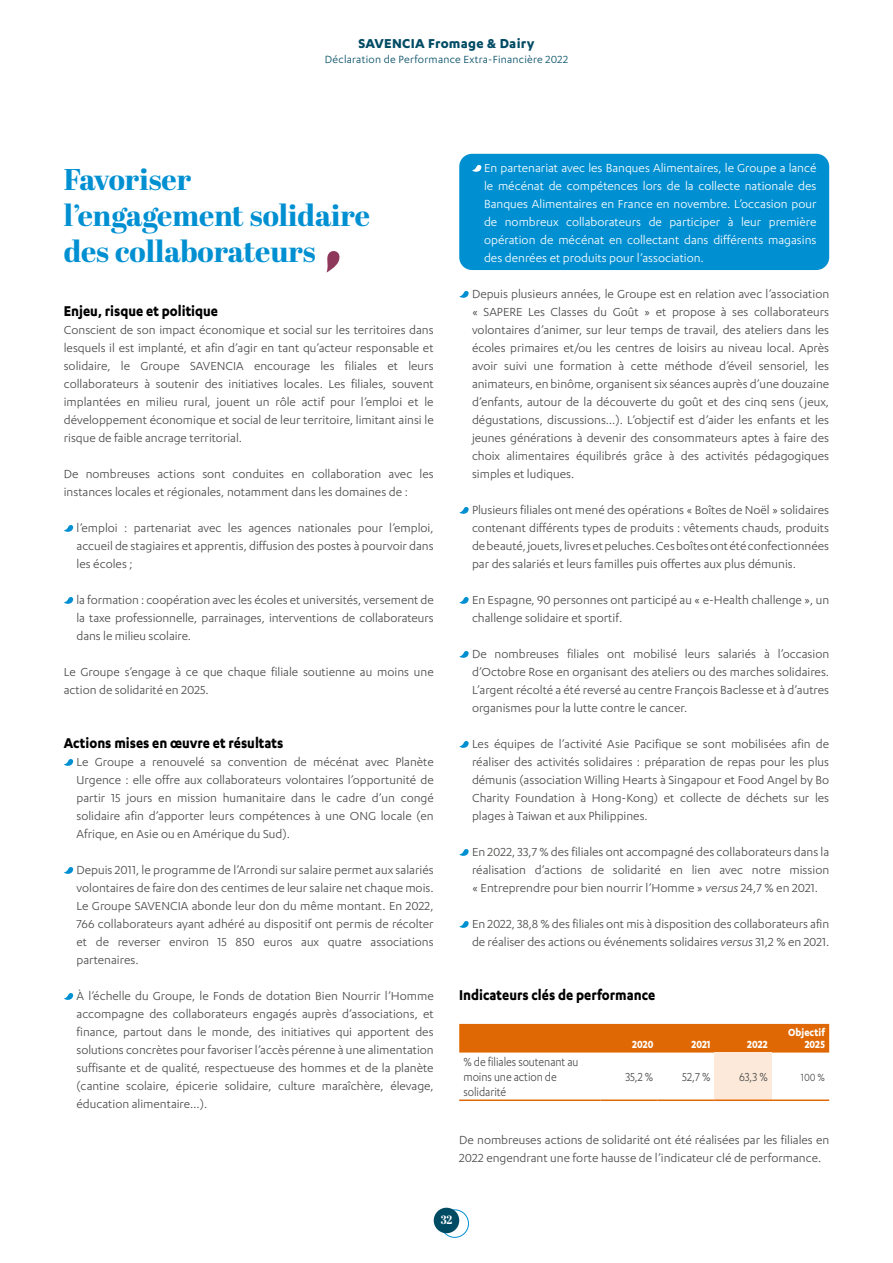
<style>
.page{position:relative;width:893px;height:1263px;background:#fff}
.page>*{position:absolute;margin:0;border:0;box-sizing:border-box;transform-origin:0 0}
.t1{font:800 30px/36px "Abril Display";color:#0090d2}
.t2{font:700 16.5px "Karbon";color:#000;scale:.9 1}
.t3{font:700 15px "Karbon";letter-spacing:.02em;color:#004b64}
.t4{font:13.5px/18px "Karbon";color:#4a4a49;text-align:justify}
.t5{font:13.5px/18px "Karbon";color:#fff;text-align:justify}
.t6{font:13.5px/15px "Karbon";color:#4a4a49;scale:.9 1}
.t7{font:12px "Karbon";letter-spacing:.02em;color:#004b64}
.t8{font:700 12px/12px "Karbon";color:#fff;text-align:right;scale:.9 1}
.t9{font:12px "Karbon";color:#4a4a49;scale:.9 1}
.t10{font:800 12px "Abril Display";color:#fff;scale:.9 1}
.s1{font-style:italic}
</style>
<div class="page">
<div style="left:459px;top:154px;width:370px;height:116px;background:#0090d2;border-radius:13px"></div>
<svg style="left:64px;top:525px;width:9px;height:7px"></svg>
<svg style="left:64px;top:597px;width:9px;height:7px"></svg>
<svg style="left:64px;top:759px;width:9px;height:7px"></svg>
<svg style="left:64px;top:867px;width:9px;height:7px"></svg>
<svg style="left:64px;top:993px;width:9px;height:7px"></svg>
<svg style="left:326px;top:251px;width:14px;height:22px"></svg>
<svg style="left:472px;top:165px;width:10px;height:7px"></svg>
<svg style="left:459px;top:291px;width:10px;height:7px"></svg>
<svg style="left:459px;top:507px;width:10px;height:7px"></svg>
<svg style="left:459px;top:597px;width:10px;height:7px"></svg>
<svg style="left:459px;top:651px;width:10px;height:7px"></svg>
<svg style="left:459px;top:741px;width:10px;height:7px"></svg>
<svg style="left:459px;top:849px;width:10px;height:7px"></svg>
<svg style="left:459px;top:921px;width:10px;height:7px"></svg>
<div style="left:459px;top:1024px;width:370px;height:28px;background:#df6804"></div>
<div style="left:715px;top:1052px;width:57px;height:48px;background:#fce9da"></div>
<hr style="left:459px;top:1099px;width:141px;height:2px;background:#df6804">
<hr style="left:600px;top:1099px;width:58px;height:2px;background:#df6804">
<hr style="left:658px;top:1099px;width:57px;height:2px;background:#df6804">
<hr style="left:715px;top:1099px;width:57px;height:2px;background:#df6804">
<hr style="left:772px;top:1099px;width:57px;height:2px;background:#df6804">
<div style="left:441px;top:1209px;width:28px;height:29px;border:1px solid #0090d2;border-radius:50%"></div>
<div style="left:434px;top:1208px;width:25px;height:25px;background:#004b64;border-radius:50%"></div>
<p class="t3" style="left:358px;top:35px;width:178px">SAVENCIA Fromage &amp; Dairy</p>
<p class="t7" style="left:325px;top:52px;width:245px">Déclaration de Performance Extra-Financière 2022</p>
<h1 class="t1" style="left:64px;top:163px;width:308px">Favoriser l’engagement solidaire des collaborateurs</h1>
<p class="t2" style="left:64px;top:301px;width:173px">Enjeu, risque et politique</p>
<p class="t4" style="left:64px;top:320px;width:371px">Conscient de son impact économique et social sur les territoires dans lesquels il est implanté, et afin d’agir en tant qu’acteur responsable et solidaire, le Groupe SAVENCIA encourage les filiales et leurs collaborateurs à soutenir des initiatives locales. Les filiales, souvent implantées en milieu rural, jouent un rôle actif pour l’emploi et le développement économique et social de leur territoire, limitant ainsi le risque de faible ancrage territorial.</p>
<p class="t4" style="left:64px;top:464px;width:371px">De nombreuses actions sont conduites en collaboration avec les instances locales et régionales, notamment dans les domaines de :</p>
<p class="t4" style="left:77px;top:518px;width:359px">l’emploi : partenariat avec les agences nationales pour l’emploi, accueil de stagiaires et apprentis, diffusion des postes à pourvoir dans les écoles ;</p>
<p class="t4" style="left:77px;top:590px;width:359px">la formation : coopération avec les écoles et universités, versement de la taxe professionnelle, parrainages, interventions de collaborateurs dans le milieu scolaire.</p>
<p class="t4" style="left:64px;top:662px;width:371px">Le Groupe s’engage à ce que chaque filiale soutienne au moins une action de solidarité en 2025.</p>
<p class="t2" style="left:64px;top:733px;width:245px">Actions mises en œuvre et résultats</p>
<p class="t4" style="left:77px;top:752px;width:359px">Le Groupe a renouvelé sa convention de mécénat avec Planète Urgence : elle offre aux collaborateurs volontaires l’opportunité de partir 15 jours en mission humanitaire dans le cadre d’un congé solidaire afin d’apporter leurs compétences à une ONG locale (en Afrique, en Asie ou en Amérique du Sud).</p>
<p class="t4" style="left:77px;top:860px;width:359px">Depuis 2011, le programme de l’Arrondi sur salaire permet aux salariés volontaires de faire don des centimes de leur salaire net chaque mois.<br>Le Groupe SAVENCIA abonde leur don du même montant. En 2022, 766 collaborateurs ayant adhéré au dispositif ont permis de récolter et de reverser environ 15 850 euros aux quatre associations partenaires.</p>
<p class="t4" style="left:77px;top:986px;width:359px">À l’échelle du Groupe, le Fonds de dotation Bien Nourrir l’Homme accompagne des collaborateurs engagés auprès d’associations, et finance, partout dans le monde, des initiatives qui apportent des solutions concrètes pour favoriser l’accès pérenne à une alimentation suffisante et de qualité, respectueuse des hommes et de la planète (cantine scolaire, épicerie solidaire, culture maraîchère, élevage, éducation alimentaire…).</p>
<p class="t5" style="left:484px;top:158px;width:334px">En partenariat avec les Banques Alimentaires, le Groupe a lancé le mécénat de compétences lors de la collecte nationale des Banques Alimentaires en France en novembre. L’occasion pour de nombreux collaborateurs de participer à leur première opération de mécénat en collectant dans différents magasins des denrées et produits pour l’association.</p>
<p class="t4" style="left:472px;top:284px;width:359px">Depuis plusieurs années, le Groupe est en relation avec l’association « SAPERE Les Classes du Goût » et propose à ses collaborateurs volontaires d’animer, sur leur temps de travail, des ateliers dans les écoles primaires et/ou les centres de loisirs au niveau local. Après avoir suivi une formation à cette méthode d’éveil sensoriel, les animateurs, en binôme, organisent six séances auprès d’une douzaine d’enfants, autour de la découverte du goût et des cinq sens (jeux, dégustations, discussions…). L’objectif est d’aider les enfants et les jeunes générations à devenir des consommateurs aptes à faire des choix alimentaires équilibrés grâce à des activités pédagogiques simples et ludiques.</p>
<p class="t4" style="left:472px;top:500px;width:359px">Plusieurs filiales ont mené des opérations « Boîtes de Noël » solidaires contenant différents types de produits : vêtements chauds, produits de beauté, jouets, livres et peluches. Ces boîtes ont été confectionnées par des salariés et leurs familles puis offertes aux plus démunis.</p>
<p class="t4" style="left:472px;top:590px;width:359px">En Espagne, 90 personnes ont participé au « e-Health challenge », un challenge solidaire et sportif.</p>
<p class="t4" style="left:472px;top:644px;width:359px">De nombreuses filiales ont mobilisé leurs salariés à l’occasion d’Octobre Rose en organisant des ateliers ou des marches solidaires.<br>L’argent récolté a été reversé au centre François Baclesse et à d’autres organismes pour la lutte contre le cancer.</p>
<p class="t4" style="left:472px;top:734px;width:359px">Les équipes de l’activité Asie Pacifique se sont mobilisées afin de réaliser des activités solidaires : préparation de repas pour les plus démunis (association Willing Hearts à Singapour et Food Angel by Bo Charity Foundation à Hong-Kong) et collecte de déchets sur les plages à Taiwan et aux Philippines.</p>
<p class="t4" style="left:472px;top:842px;width:359px">En 2022, 33,7 % des filiales ont accompagné des collaborateurs dans la réalisation d’actions de solidarité en lien avec notre mission « Entreprendre pour bien nourrir l’Homme » <span class="s1">versus</span> 24,7 % en 2021.</p>
<p class="t4" style="left:472px;top:914px;width:359px">En 2022, 38,8 % des filiales ont mis à disposition des collaborateurs afin de réaliser des actions ou événements solidaires <span class="s1">versus</span> 31,2 % en 2021.</p>
<p class="t2" style="left:459px;top:985px;width:219px">Indicateurs clés de performance</p>
<p class="t8" style="left:632px;top:1038px;width:25px">2020</p>
<p class="t8" style="left:691px;top:1038px;width:23px">2021</p>
<p class="t8" style="left:747px;top:1038px;width:24px">2022</p>
<p class="t8" style="left:788px;top:1026px;width:42px">Objectif<br>2025</p>
<p class="t6" style="left:463px;top:1054px;width:129px">% de filiales soutenant au moins une action de solidarité</p>
<p class="t6" style="left:625px;top:1069px;width:33px">35,2 %</p>
<p class="t6" style="left:682px;top:1069px;width:33px">52,7 %</p>
<p class="t6" style="left:739px;top:1069px;width:33px">63,3 %</p>
<p class="t9" style="left:801px;top:1070px;width:28px">100 %</p>
<p class="t4" style="left:459px;top:1130px;width:371px">De nombreuses actions de solidarité ont été réalisées par les filiales en<br>2022 engendrant une forte hausse de l’indicateur clé de performance.</p>
<p class="t10" style="left:441px;top:1211px;width:14px">32</p>
</div>
